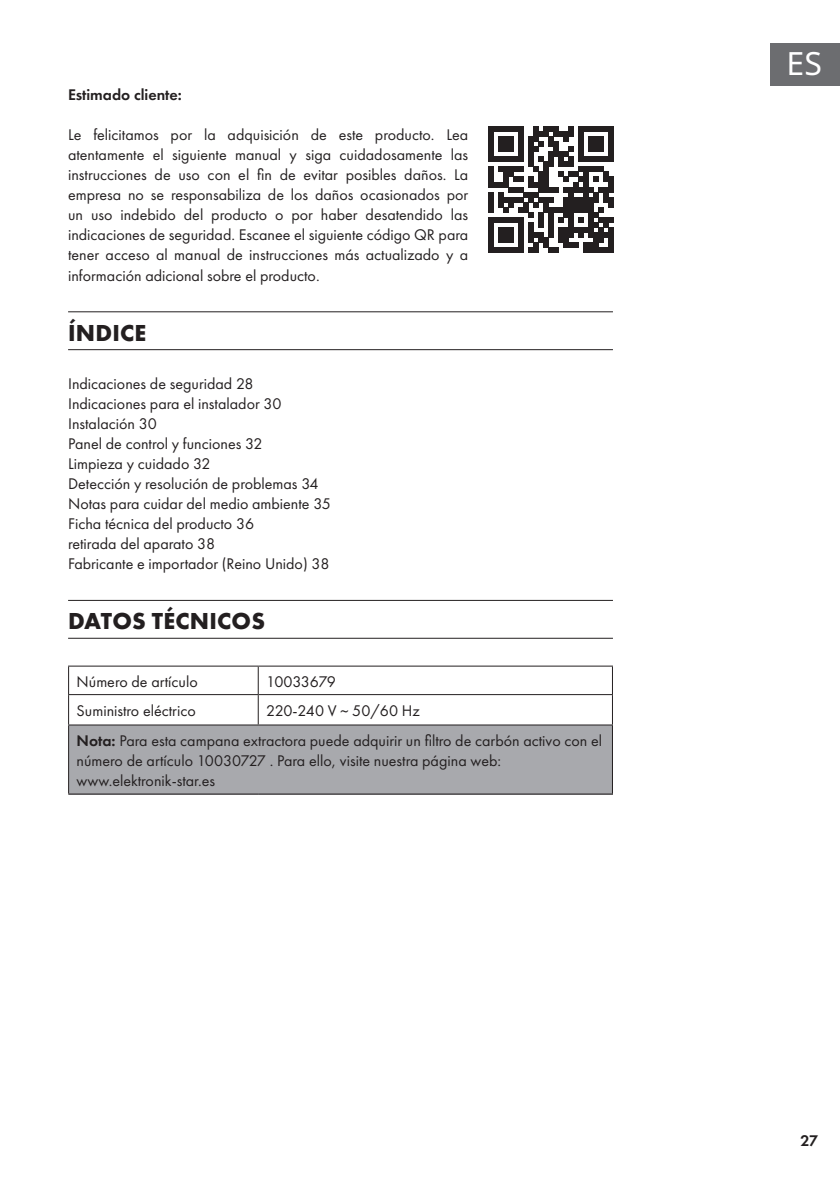
<style>
.page{position:relative;width:840px;height:1191px;background:#fff}
.page>*{position:absolute;margin:0;border:0;box-sizing:border-box;transform-origin:0 0}
.t1{font:32px "Noto Sans";color:#fff}
.t2{font:700 24px "Futura PTW08";letter-spacing:.01em;color:#231f20}
.t3{font:16px/20px "Futura PTW08";color:#231f20}
.t4{font:600 16px "Futura PTW08";color:#231f20}
.t5{font:16px "Futura PTW08";letter-spacing:-.025em;color:#231f20}
.s1{font-weight:600}
</style>
<div class="page">
<div style="left:770px;top:43px;width:69px;height:42px;background:#6c6d70"></div>
<hr style="left:68px;top:311px;width:544px;height:1px;background:#231f20">
<hr style="left:68px;top:349px;width:544px;height:1px;background:#231f20">
<hr style="left:68px;top:600px;width:544px;height:1px;background:#231f20">
<hr style="left:68px;top:638px;width:544px;height:1px;background:#231f20">
<div style="left:69px;top:725px;width:543px;height:69px;background:#a8a9ad"></div>
<hr style="left:68px;top:665px;width:190px;height:1px;background:#231f20">
<hr style="left:258px;top:665px;width:354px;height:1px;background:#231f20">
<hr style="left:68px;top:694px;width:190px;height:1px;background:#231f20">
<svg style="left:68px;top:666px;width:1px;height:58px"></svg>
<hr style="left:258px;top:694px;width:354px;height:1px;background:#231f20">
<svg style="left:257px;top:666px;width:1px;height:58px"></svg>
<hr style="left:68px;top:724px;width:190px;height:1px;background:#231f20">
<hr style="left:68px;top:725px;width:1px;height:68px;background:#231f20">
<hr style="left:258px;top:724px;width:354px;height:1px;background:#231f20">
<hr style="left:611px;top:725px;width:1px;height:68px;background:#231f20">
<hr style="left:68px;top:793px;width:190px;height:1px;background:#231f20">
<hr style="left:258px;top:793px;width:354px;height:1px;background:#231f20">
<svg style="left:488px;top:127px;width:125px;height:125px"></svg>
<div style="left:608px;top:227px;width:5px;height:15px;background:#231f20"></div>
<div style="left:608px;top:242px;width:5px;height:10px;background:#231f20"></div>
<p class="t4" style="left:68px;top:85px;width:115px">Estimado cliente:</p>
<p class="t3" style="left:68px;top:125px;width:401px;text-align:justify">Le felicitamos por la adquisición de este producto. Lea atentamente el siguiente manual y siga cuidadosamente las instrucciones de uso con el fin de evitar posibles daños. La empresa no se responsabiliza de los daños ocasionados por un uso indebido del producto o por haber desatendido las indicaciones de seguridad. Escanee el siguiente código QR para tener acceso al manual de instrucciones más actualizado y a información adicional sobre el producto.</p>
<h2 class="t2" style="left:68px;top:317px;width:80px">ÍNDICE</h2>
<p class="t3" style="left:68px;top:373px;width:264px">Indicaciones de seguridad 28<br>Indicaciones para el instalador 30<br>Instalación 30<br>Panel de control y funciones 32<br>Limpieza y cuidado 32<br>Detección y resolución de problemas 34<br>Notas para cuidar del medio ambiente 35<br>Ficha técnica del producto 36<br>retirada del aparato 38<br>Fabricante e importador (Reino Unido) 38</p>
<h2 class="t2" style="left:68px;top:606px;width:198px">DATOS TÉCNICOS</h2>
<p class="t3" style="left:77px;top:671px;width:123px">Número de artículo</p>
<p class="t5" style="left:266px;top:672px;width:71px">10033679</p>
<p class="t3" style="left:77px;top:700px;width:121px">Suministro eléctrico</p>
<p class="t3" style="left:77px;top:695px;width:527px;line-height:30px;text-align:center">220-240 V ~ 50/60 Hz<br><span class="s1">Nota:</span> Para esta campana extractora puede adquirir un filtro de carbón activo con el</p>
<p class="t3" style="left:77px;top:750px;width:426px">número de artículo 10030727 . Para ello, visite nuestra página web: www.elektronik-star.es</p>
<h1 class="t1" style="left:786px;top:41px;width:37px">ES</h1>
<p class="t4" style="left:800px;top:1130px;width:19px">27</p>
</div>
